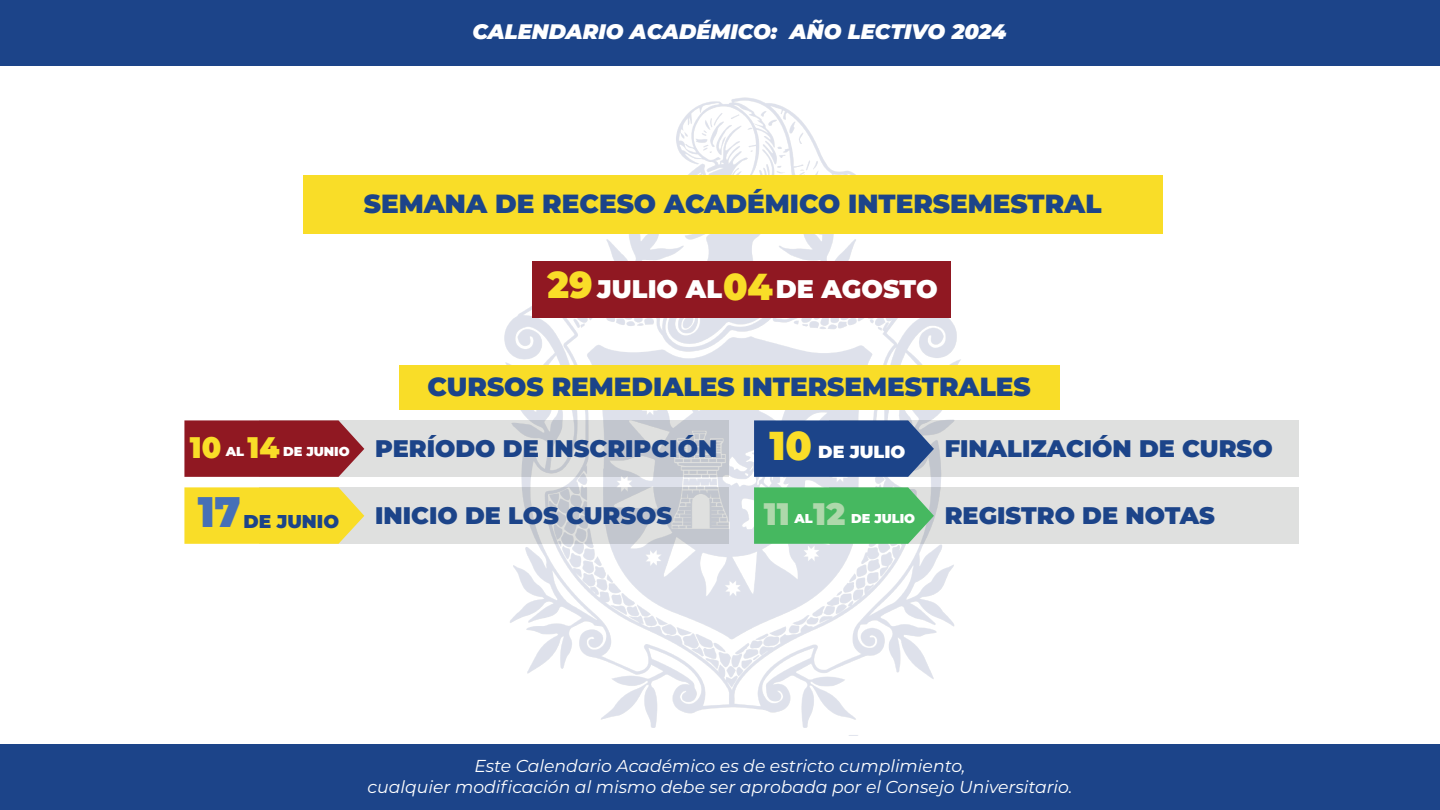
<style>
.page{position:relative;width:1440px;height:810px;background:#fff}
.page>*{position:absolute;margin:0;border:0;box-sizing:border-box;transform-origin:0 0}
.t1{font:900 42.75px "Montserrat";color:#4670b7;scale:.95 1}
.t2{font:900 40.35px "Montserrat";color:#f9dd28;scale:.95 1}
.t3{font:900 37.5px "Montserrat";color:#f9dd28;scale:.95 1}
.t4{font:900 31.12px "Montserrat";color:#aed8ab}
.t5{font:900 29.78px "Montserrat";color:#f9dd28;scale:.95 1}
.t6{font:900 26.25px "Montserrat";color:#1c4489}
.t7{font:900 25.5px "Montserrat";color:#fff}
.t8{font:900 24px "Montserrat";color:#1c4489}
.t9{font:italic 900 21px "Montserrat";color:#fff}
.t10{font:900 18.6px "Montserrat";color:#1c4489}
.t11{font:900 17.55px "Montserrat";color:#fff}
.t12{font:italic 17.25px/20.7px "Montserrat";color:#fff;text-align:center}
.t13{font:900 12.9px "Montserrat";color:#fff}
.t14{font:900 12.83px "Montserrat";color:#fff}
.s1{font-size:37.5px;color:#f9dd28}
</style>
<div class="page">
<img style="left:504px;top:97px;width:457px;height:631px">
<div style="left:0;top:744px;width:1440px;height:66px;background:#1c4489"></div>
<div style="left:0;top:0;width:1440px;height:66px;background:#1c4489"></div>
<div style="left:303px;top:175px;width:860px;height:59px;background:#f9dd28"></div>
<div style="left:399px;top:365px;width:661px;height:45px;background:#f9dd28"></div>
<div style="left:532px;top:261px;width:419px;height:57px;background:#901822"></div>
<svg style="left:364px;top:420px;width:365px;height:57px;fill:#dfe0df"></svg>
<svg style="left:184px;top:420px;width:180px;height:57px"></svg>
<svg style="left:364px;top:487px;width:365px;height:57px;fill:#dfe0df"></svg>
<svg style="left:184px;top:487px;width:180px;height:57px"></svg>
<div style="left:829px;top:420px;width:469px;height:57px;background:#dfe0df"></div>
<svg style="left:754px;top:420px;width:180px;height:57px"></svg>
<div style="left:829px;top:487px;width:469px;height:57px;background:#dfe0df"></div>
<svg style="left:754px;top:487px;width:180px;height:57px"></svg>
<p class="t9" style="left:472px;top:16px;width:536px">CALENDARIO ACADÉMICO: AÑO LECTIVO 2024</p>
<h3 class="t6" style="left:364px;top:184px;width:739px">SEMANA DE RECESO ACADÉMICO INTERSEMESTRAL</h3>
<h3 class="t7" style="left:548px;top:270px;width:176px"><span class="s1">29</span> JULIO AL</h3>
<h3 class="t7" style="left:776px;top:270px;width:163px">DE AGOSTO</h3>
<h3 class="t3" style="left:723px;top:258px;width:54px">04</h3>
<h3 class="t6" style="left:428px;top:367px;width:605px">CURSOS REMEDIALES INTERSEMESTRALES</h3>
<h3 class="t5" style="left:248px;top:425px;width:35px">14</h3>
<h3 class="t8" style="left:375px;top:431px;width:344px">PERÍODO DE INSCRIPCIÓN</h3>
<h3 class="t5" style="left:190px;top:425px;width:34px">10</h3>
<p class="t13" style="left:226px;top:442px;width:20px">AL</p>
<p class="t13" style="left:283px;top:442px;width:68px">DE JUNIO</p>
<h2 class="t2" style="left:770px;top:415px;width:46px">10</h2>
<p class="t11" style="left:818px;top:439px;width:89px">DE JULIO</p>
<h3 class="t8" style="left:945px;top:431px;width:330px">FINALIZACIÓN DE CURSO</h3>
<h1 class="t1" style="left:198px;top:480px;width:47px">17</h1>
<p class="t10" style="left:243px;top:507px;width:97px">DE JUNIO</p>
<h3 class="t8" style="left:375px;top:497px;width:299px">INICIO DE LOS CURSOS</h3>
<h3 class="t4" style="left:813px;top:491px;width:33px">12</h3>
<h3 class="t8" style="left:945px;top:497px;width:272px">REGISTRO DE NOTAS</h3>
<h3 class="t4" style="left:764px;top:491px;width:28px">11</h3>
<p class="t14" style="left:794px;top:509px;width:20px">AL</p>
<p class="t14" style="left:851px;top:509px;width:65px">DE JULIO</p>
<p class="t12" style="left:368px;top:755px;width:706px">Este Calendario Académico es de estricto cumplimiento,<br>cualquier modificación al mismo debe ser aprobada por el Consejo Universitario.</p>
</div>
